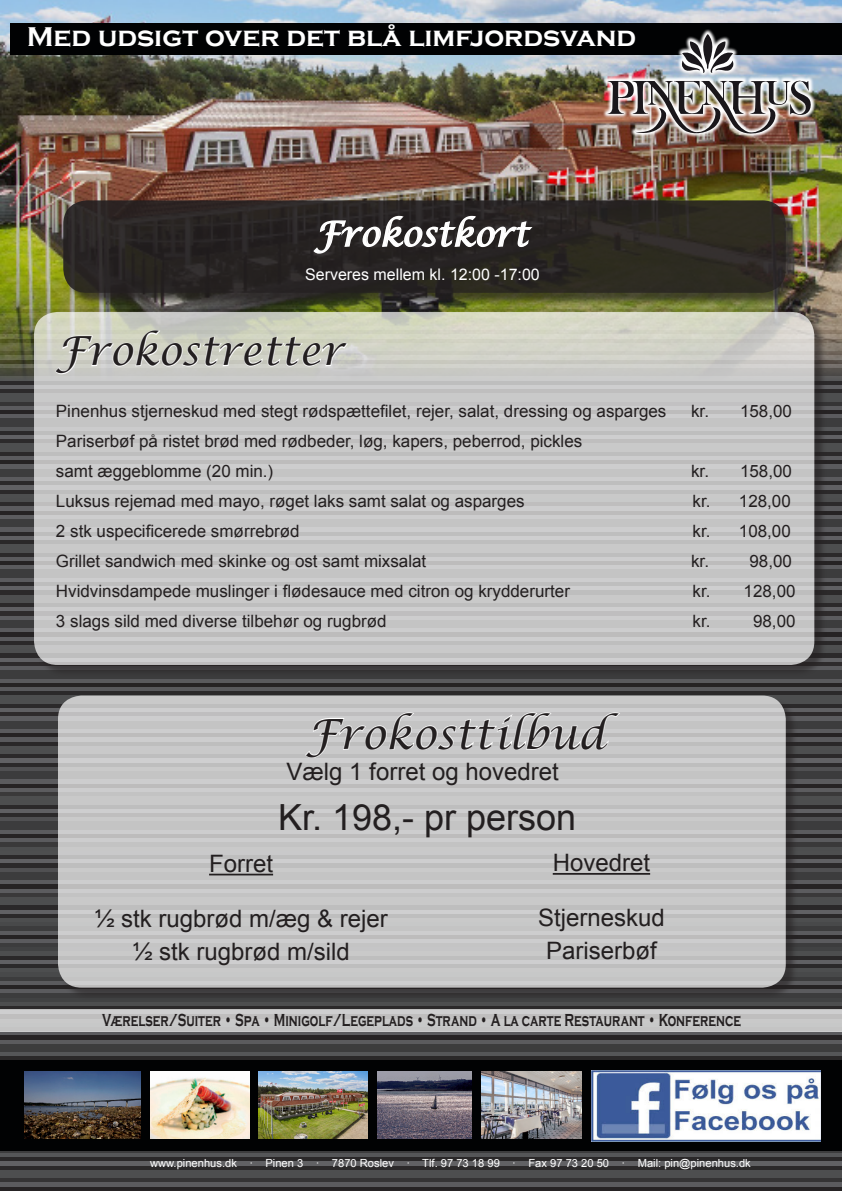
<style>
.page{position:relative;width:842px;height:1191px;background:#fff}
.page>*{position:absolute;margin:0;border:0;box-sizing:border-box;transform-origin:0 0}
.t1{font:italic 41.7px "Lucida Calligraphy";color:#231f20}
.t2{font:italic 40.2px "Lucida Calligraphy";color:#231f20}
.t3{font:36px "Arial";color:#231f20}
.t4{font:italic 34.2px "Lucida Calligraphy";color:#fff}
.t5{font:700 27.9px "Copperplate Gothic";color:#fff}
.t6{font:24px "Arial";color:#231f20}
.t7{font:700 17.9px "Copperplate Gothic";color:#231f20;scale:.67 1}
.t8{font:17px/30px "Arial";color:#231f20}
.t9{font:16px "Arial";color:#fff}
.t10{font:11.2px "Arial";color:#fff}
</style>
<div class="page">
<img style="left:0;top:381px;width:842px;height:810px">
<div style="left:0;top:1060px;width:842px;height:91px;background:#010203"></div>
<img style="left:481px;top:1071px;width:101px;height:67px">
<img style="left:259px;top:1071px;width:108px;height:67px">
<img style="left:25px;top:1071px;width:116px;height:67px">
<img style="left:377px;top:1071px;width:95px;height:67px">
<img style="left:151px;top:1071px;width:98px;height:67px">
<img style="left:0;top:0;width:842px;height:381px">
<div style="left:11px;top:24px;width:831px;height:31px;background:#010203"></div>
<img style="left:602px;top:29px;width:214px;height:110px">
<img style="left:607px;top:80px;width:204px;height:54px">
<svg style="left:680px;top:34px;width:55px;height:39px"></svg>
<div style="left:0;top:1008px;width:842px;height:23px;background:#c7c8c8"></div>
<div style="left:36px;top:313px;width:791px;height:364px;background:#231f20;opacity:.75"></div>
<div style="left:34px;top:312px;width:780px;height:353px;background:linear-gradient(to bottom,#cdcdc6,#c3c3c6);border-radius:24px"></div>
<svg style="left:54px;top:329px;width:295px;height:46px;background:#d4d6cc"></svg>
<div style="left:65px;top:202px;width:733px;height:103px;background:#231f20;opacity:.75"></div>
<div style="left:63px;top:200px;width:723px;height:93px;background:#2a2622;border-radius:24px"></div>
<svg style="left:312px;top:215px;width:222px;height:39px"></svg>
<div style="left:59px;top:697px;width:739px;height:303px;background:#231f20;opacity:.75"></div>
<div style="left:58px;top:695px;width:728px;height:292px;background:#c7c8c8;border-radius:24px"></div>
<svg style="left:304px;top:712px;width:317px;height:46px"></svg>
<img style="left:591px;top:1070px;width:229px;height:71px">
<hr style="left:209px;top:873px;width:64px;height:2px;background:#231f20">
<hr style="left:553px;top:873px;width:97px;height:1px;background:#231f20">
<p class="t5" style="left:27px;top:22px;width:611px">Med udsigt over det blå limfjordsvand</p>
<p class="t4" style="left:314px;top:213px;width:216px">Frokostkort</p>
<p class="t9" style="left:305px;top:264px;width:236px">Serveres mellem kl. 12:00 -17:00</p>
<p class="t2" style="left:56px;top:327px;width:289px">Frokostretter</p>
<p class="t8" style="left:56px;top:396px;width:612px">Pinenhus stjerneskud med stegt rødspættefilet, rejer, salat, dressing og asparges</p>
<p class="t8" style="left:691px;top:396px;width:102px">kr. 158,00</p>
<p class="t8" style="left:56px;top:426px;width:528px">Pariserbøf på ristet brød med rødbeder, løg, kapers, peberrod, pickles samt æggeblomme (20 min.)</p>
<p class="t8" style="left:691px;top:456px;width:102px">kr. 158,00</p>
<p class="t8" style="left:56px;top:486px;width:470px">Luksus rejemad med mayo, røget laks samt salat og asparges</p>
<p class="t8" style="left:693px;top:486px;width:100px">kr. 128,00</p>
<p class="t8" style="left:56px;top:516px;width:245px">2 stk uspecificerede smørrebrød</p>
<p class="t8" style="left:692px;top:516px;width:100px">kr. 108,00</p>
<p class="t8" style="left:56px;top:546px;width:372px">Grillet sandwich med skinke og ost samt mixsalat</p>
<p class="t8" style="left:691px;top:546px;width:102px">kr. 98,00</p>
<p class="t8" style="left:56px;top:576px;width:515px">Hvidvinsdampede muslinger i flødesauce med citron og krydderurter</p>
<p class="t8" style="left:693px;top:576px;width:104px">kr. 128,00</p>
<p class="t8" style="left:56px;top:606px;width:332px">3 slags sild med diverse tilbehør og rugbrød</p>
<p class="t8" style="left:693px;top:606px;width:19px">kr.</p>
<p class="t8" style="left:753px;top:606px;width:44px">98,00</p>
<p class="t1" style="left:306px;top:709px;width:301px">Frokosttilbud</p>
<p class="t6" style="left:287px;top:755px;width:274px">Vælg 1 forret og hovedret</p>
<p class="t3" style="left:278px;top:793px;width:300px">Kr. 198,- pr person</p>
<p class="t6" style="left:209px;top:848px;width:66px">Forret</p>
<p class="t6" style="left:94px;top:903px;width:295px">½ stk rugbrød m/æg &amp; rejer</p>
<p class="t6" style="left:132px;top:936px;width:219px">½ stk rugbrød m/sild</p>
<p class="t6" style="left:553px;top:847px;width:99px">Hovedret</p>
<p class="t6" style="left:538px;top:902px;width:128px">Stjerneskud</p>
<p class="t6" style="left:546px;top:935px;width:112px">Pariserbøf</p>
<p class="t7" style="left:102px;top:1010px;width:955px">Værelser/Suiter • Spa • Minigolf/Legeplads • Strand • A la carte Restaurant • Konference</p>
<p class="t10" style="left:150px;top:1156px;width:602px">www.pinenhus.dk · Pinen 3 · 7870 Roslev · Tlf. 97 73 18 99 · Fax 97 73 20 50 · Mail: pin@pinenhus.dk</p>
</div>
